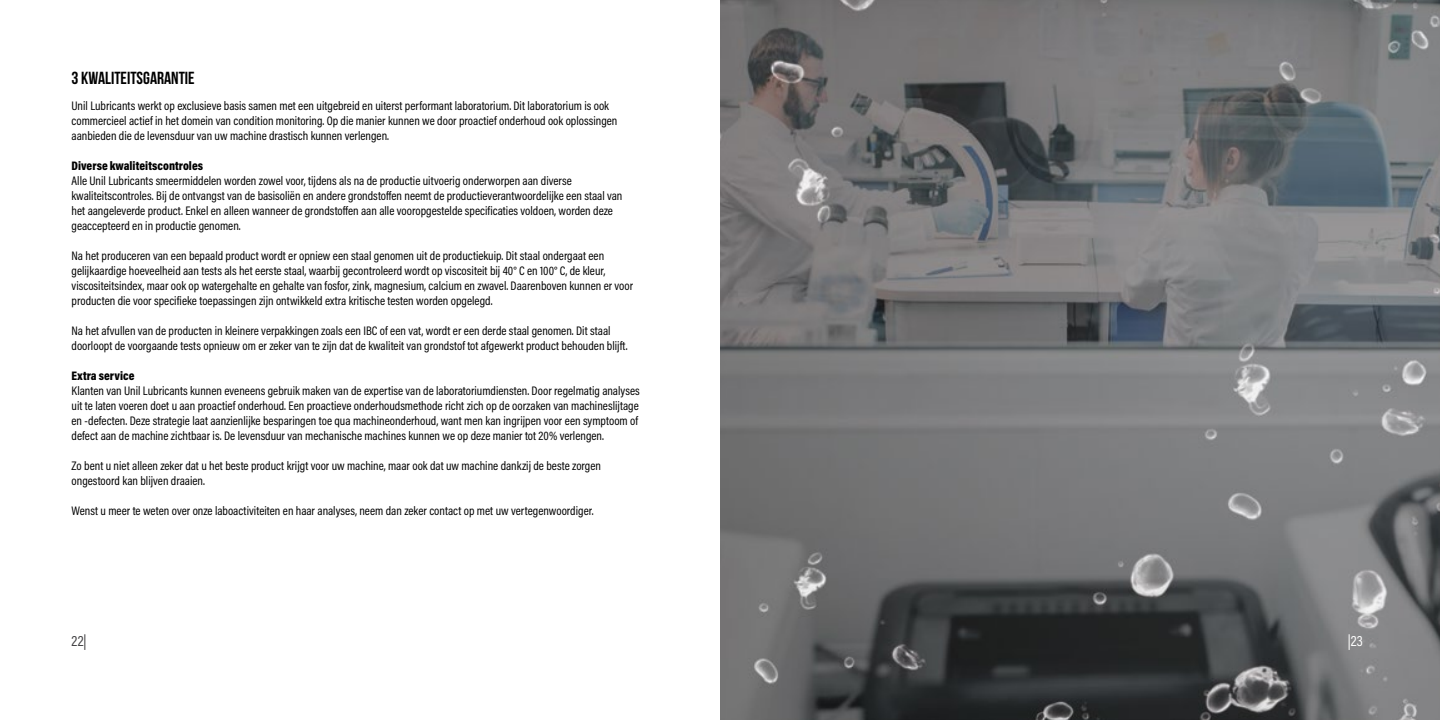
<style>
.page{position:relative;width:1440px;height:720px;background:#fff}
.page>*{position:absolute;margin:0;border:0;box-sizing:border-box;transform-origin:0 0}
.t1{font:17.5px "Bebas Neue";color:#000}
.t2{font:15px "Acumin Pro Cond";color:#414042}
.t3{font:15px "Acumin Pro Cond";color:#fff}
.t4{font:12.5px/15px "Acumin Pro Cond";color:#000}
.t5{font:900 12.5px "Acumin Pro Cond";color:#000}
</style>
<div class="page">
<img style="left:720px;top:0;width:720px;height:720px">
<h1 class="t1" style="left:72px;top:68px;width:125px">3 KWALITEITSGARANTIE</h1>
<p class="t4" style="left:72px;top:98px;width:547px">Unil Lubricants werkt op exclusieve basis samen met een uitgebreid en uiterst performant laboratorium. Dit laboratorium is ook commercieel actief in het domein van condition monitoring. Op die manier kunnen we door proactief onderhoud ook oplossingen aanbieden die de levensduur van uw machine drastisch kunnen verlengen.</p>
<p class="t5" style="left:72px;top:157px;width:133px">Diverse kwaliteitscontroles</p>
<p class="t4" style="left:72px;top:173px;width:552px">Alle Unil Lubricants smeermiddelen worden zowel voor, tijdens als na de productie uitvoerig onderworpen aan diverse kwaliteitscontroles. Bij de ontvangst van de basisoliën en andere grondstoffen neemt de productieverantwoordelijke een staal van het aangeleverde product. Enkel en alleen wanneer de grondstoffen aan alle vooropgestelde specificaties voldoen, worden deze geaccepteerd en in productie genomen.</p>
<p class="t4" style="left:72px;top:248px;width:563px">Na het produceren van een bepaald product wordt er opniew een staal genomen uit de productiekuip. Dit staal ondergaat een gelijkaardige hoeveelheid aan tests als het eerste staal, waarbij gecontroleerd wordt op viscositeit bij 40° C en 100° C, de kleur, viscositeitsindex, maar ook op watergehalte en gehalte van fosfor, zink, magnesium, calcium en zwavel. Daarenboven kunnen er voor producten die voor specifieke toepassingen zijn ontwikkeld extra kritische testen worden opgelegd.</p>
<p class="t4" style="left:72px;top:323px;width:558px">Na het afvullen van de producten in kleinere verpakkingen zoals een IBC of een vat, wordt er een derde staal genomen. Dit staal doorloopt de voorgaande tests opnieuw om er zeker van te zijn dat de kwaliteit van grondstof tot afgewerkt product behouden blijft.</p>
<p class="t5" style="left:72px;top:367px;width:64px">Extra service</p>
<p class="t4" style="left:72px;top:383px;width:570px">Klanten van Unil Lubricants kunnen eveneens gebruik maken van de expertise van de laboratoriumdiensten. Door regelmatig analyses uit te laten voeren doet u aan proactief onderhoud. Een proactieve onderhoudsmethode richt zich op de oorzaken van machineslijtage en -defecten. Deze strategie laat aanzienlijke besparingen toe qua machineonderhoud, want men kan ingrijpen voor een symptoom of defect aan de machine zichtbaar is. De levensduur van mechanische machines kunnen we op deze manier tot 20% verlengen.</p>
<p class="t4" style="left:72px;top:458px;width:531px">Zo bent u niet alleen zeker dat u het beste product krijgt voor uw machine, maar ook dat uw machine dankzij de beste zorgen ongestoord kan blijven draaien.</p>
<p class="t4" style="left:72px;top:503px;width:523px">Wenst u meer te weten over onze laboactiviteiten en haar analyses, neem dan zeker contact op met uw vertegenwoordiger.</p>
<p class="t2" style="left:72px;top:631px;width:16px">22|</p>
<p class="t3" style="left:1348px;top:631px;width:16px">|23</p>
</div>
